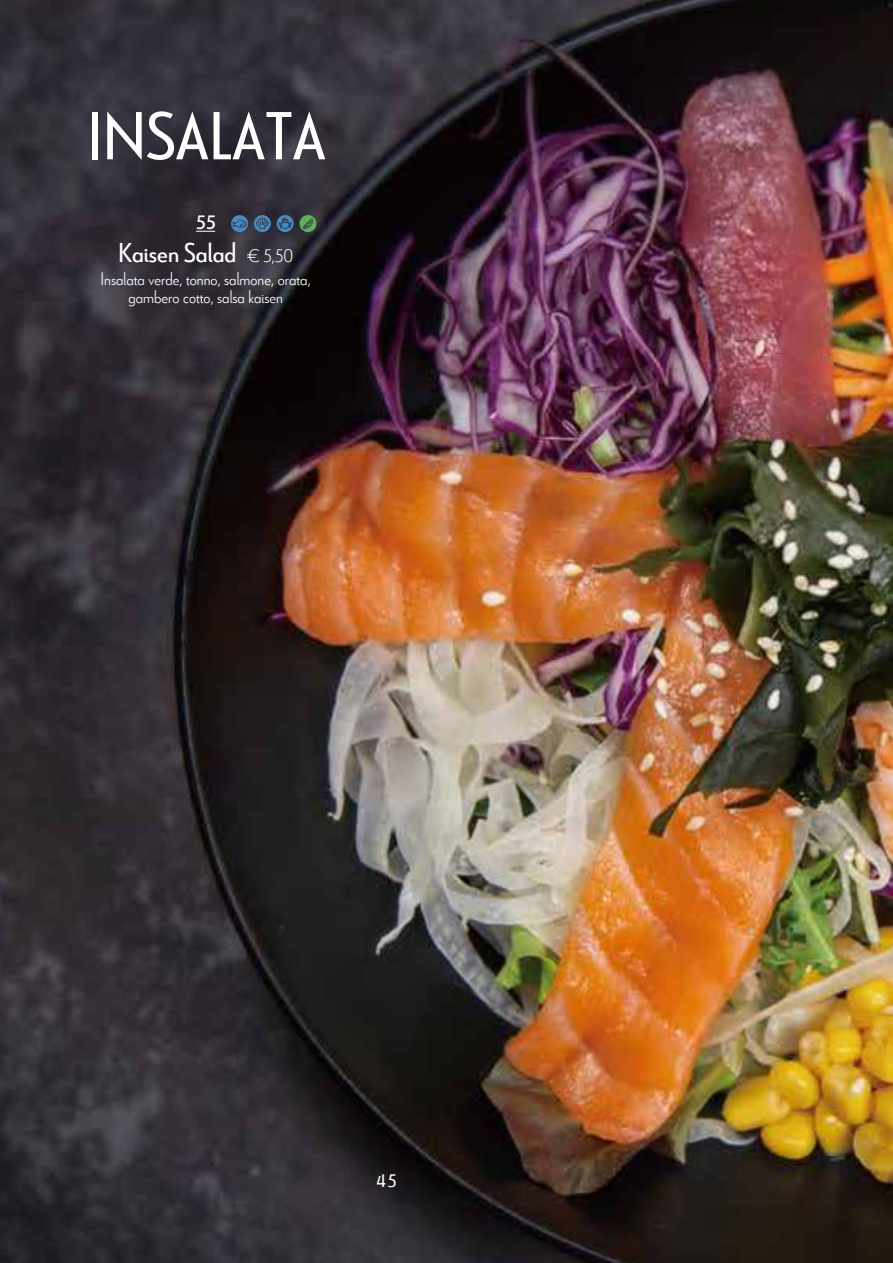
<style>
.page{position:relative;width:893px;height:1263px;background:#fff}
.page>*{position:absolute;margin:0;border:0;box-sizing:border-box;transform-origin:0 0}
.t1{font:67.5px "Le Havre Regular 2";color:#fff}
.t2{font:27px "Le Havre Regular 2";color:#fff}
.t3{font:18px/18px "Le Havre Regular 4";color:#fff;text-align:center}
.t4{font:18px "Le Havre Regular 3 G Bpc EUC H";color:#fff}
.t5{font:18px "Le Havre Regular 2";color:#fff}
.s1{font-family:"Le Havre Regular 4";font-size:18px}
</style>
<div class="page">
<img style="left:0;top:0;width:893px;height:1263px">
<svg style="left:196px;top:231px;width:19px;height:1px"></svg>
<svg style="left:231px;top:215px;width:17px;height:17px"></svg>
<svg style="left:254px;top:215px;width:17px;height:17px"></svg>
<svg style="left:277px;top:215px;width:39px;height:17px"></svg>
<h1 class="t1" style="left:87px;top:96px;width:240px">INSALATA</h1>
<p class="t4" style="left:196px;top:212px;width:22px">55</p>
<h2 class="t2" style="left:118px;top:237px;width:176px">Kaisen Salad <span class="s1">€ 5,50</span></h2>
<p class="t3" style="left:101px;top:269px;width:212px">Insalata verde, tonno, salmone, orata, gambero cotto, salsa kaisen</p>
<p class="t5" style="left:376px;top:1170px;width:21px">45</p>
</div>
